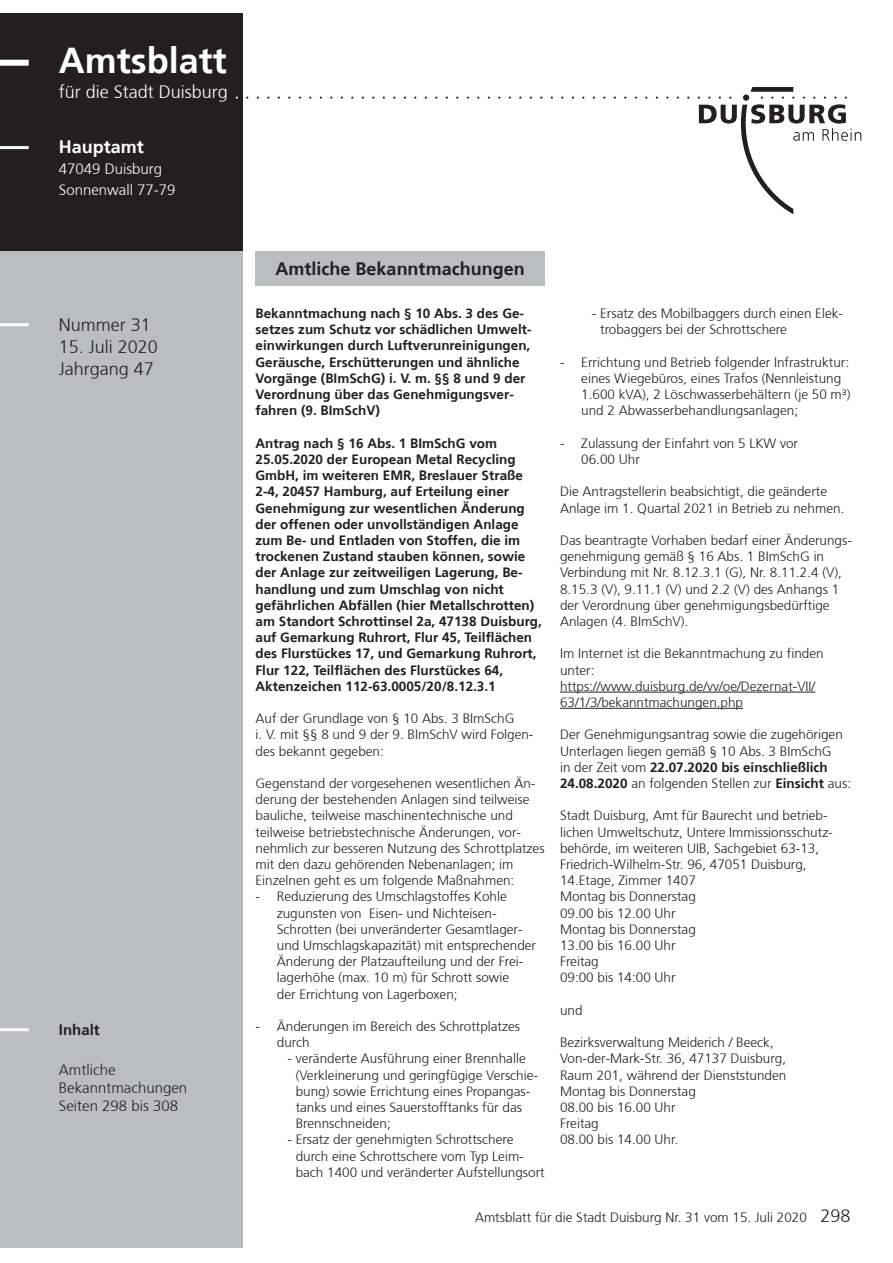
<style>
.page{position:relative;width:893px;height:1263px;background:#fff}
.page>*{position:absolute;margin:0;border:0;box-sizing:border-box;transform-origin:0 0}
.t1{font:150px "Duisburg Logo";color:#231f20}
.t2{font:700 36px "Frutiger 65";color:#fff}
.Nummer_Datum_Jahrgan{font:300 18px "Frutiger 45";color:#231f20}
.t3{font:700 18px "Frutiger 65";color:#231f20}
.Adresse_Kopf{font:300 18px "Frutiger 45";color:#fff}
.Adresse_Kopf-2{font:700 18px "Frutiger 65";color:#fff}
.t4{font:300 15px "Frutiger 45";color:#231f20}
.Adresse_Kopf-3{font:300 15px "Frutiger 45";color:#fff}
.t5{font:700 15px "Frutiger 65";color:#231f20}
.Fließtext{font:300 13.5px/16.2px "Frutiger 45";color:#231f20}
.Fließtext-2{font:700 13.5px/16.2px "Frutiger 65";color:#231f20}
.Fußzeile{font:300 13.5px "Frutiger 45";color:#231f20}
.s1{color:#fff}
.s2{font-family:"Frutiger 65";font-weight:700}
</style>
<div class="page">
<div style="left:0;top:13px;width:242px;height:239px;background:#231f20"></div>
<div style="left:0;top:252px;width:242px;height:996px;background:#bcbdc0"></div>
<div style="left:0;top:60px;width:29px;height:6px;background:#fff"></div>
<hr style="left:0;top:146px;width:29px;height:3px;background:#fff">
<hr style="left:0;top:323px;width:29px;height:3px;background:#fff">
<hr style="left:0;top:1028px;width:29px;height:3px;background:#fff">
<div style="left:256px;top:252px;width:289px;height:34px;background:#bcbdc0"></div>
<hr style="left:560px;top:692px;width:255px;height:1px;background:#231f20">
<hr style="left:560px;top:708px;width:183px;height:1px;background:#231f20">
<p class="t2" style="left:59px;top:39px;width:170px">Amtsblatt</p>
<p class="Adresse_Kopf" style="left:59px;top:82px;width:171px">für die Stadt Duisburg</p>
<p class="Adresse_Kopf-2" style="left:59px;top:137px;width:87px">Hauptamt</p>
<p class="Adresse_Kopf-3" style="left:59px;top:161px;width:105px">47049 Duisburg</p>
<p class="Adresse_Kopf-3" style="left:59px;top:182px;width:118px">Sonnenwall 77-79</p>
<p class="t1" style="left:236px;top:-41px;width:627px"><span class="s1">.</span>.......................................L</p>
<p class="Nummer_Datum_Jahrgan" style="left:59px;top:315px;width:94px">Nummer 31</p>
<p class="Nummer_Datum_Jahrgan" style="left:59px;top:337px;width:101px">15. Juli 2020</p>
<p class="Nummer_Datum_Jahrgan" style="left:59px;top:358px;width:97px">Jahrgang 47</p>
<p class="t5" style="left:59px;top:1021px;width:42px">Inhalt</p>
<p class="t4" style="left:59px;top:1061px;width:58px">Amtliche</p>
<p class="t4" style="left:59px;top:1079px;width:130px">Bekanntmachungen</p>
<p class="t4" style="left:59px;top:1097px;width:121px">Seiten 298 bis 308</p>
<p class="t3" style="left:276px;top:259px;width:251px">Amtliche Bekanntmachungen</p>
<p class="Fließtext-2" style="left:256px;top:305px;width:278px">Bekanntmachung nach § 10 Abs. 3 des Ge&shy;setzes zum Schutz vor schädlichen Umwelt&shy;einwirkungen durch Luftverunreinigungen, Geräusche, Erschütterungen und ähnliche Vorgänge (BImSchG) i. V. m. §§ 8 und 9 der Verordnung über das Genehmigungsver&shy;fahren (9. BImSchV)</p>
<p class="Fließtext-2" style="left:256px;top:435px;width:288px">Antrag nach § 16 Abs. 1 BImSchG vom 25.05.2020 der European Metal Recycling GmbH, im weiteren EMR, Breslauer Straße 2-4, 20457 Hamburg, auf Erteilung einer Genehmigung zur wesentlichen Änderung der offenen oder unvollständigen Anlage zum Be- und Entladen von Stoffen, die im trockenen Zustand stauben können, sowie der Anlage zur zeitweiligen Lagerung, Be&shy;handlung und zum Umschlag von nicht gefährlichen Abfällen (hier Metallschrotten) am Standort Schrottinsel 2a, 47138 Duisburg, auf Gemarkung Ruhrort, Flur 45, Teilflächen des Flurstückes 17, und Gemarkung Ruhrort, Flur 122, Teilflächen des Flurstückes 64, Aktenzeichen 112-63.0005/20/8.12.3.1</p>
<p class="Fließtext" style="left:256px;top:710px;width:279px">Auf der Grundlage von § 10 Abs. 3 BImSchG<br>i. V. mit §§ 8 und 9 der 9. BImSchV wird Folgen&shy;des bekannt gegeben:</p>
<p class="Fließtext" style="left:256px;top:775px;width:291px">Gegenstand der vorgesehenen wesentlichen Än&shy;derung der bestehenden Anlagen sind teilweise bauliche, teilweise maschinentechnische und teilweise betriebstechnische Änderungen, vor&shy;nehmlich zur besseren Nutzung des Schrottplatzes mit den dazu gehörenden Nebenanlagen; im Einzelnen geht es um folgende Maßnahmen:</p>
<p class="Fließtext" style="left:277px;top:889px;width:261px;text-indent:-21px">- Reduzierung des Umschlagstoffes Kohle zugunsten von Eisen- und Nichteisen-Schrotten (bei unveränderter Gesamtlager&shy;und Umschlagskapazität) mit entsprechender Änderung der Platzaufteilung und der Frei&shy;lagerhöhe (max. 10 m) für Schrott sowie<br>der Errichtung von Lagerboxen;</p>
<p class="Fließtext" style="left:277px;top:1018px;width:245px;text-indent:-21px">- Änderungen im Bereich des Schrottplatzes durch</p>
<p class="Fließtext" style="left:296px;top:1051px;width:244px;text-indent:-8px">- veränderte Ausführung einer Brennhalle (Verkleinerung und geringfügige Verschie&shy;bung) sowie Errichtung eines Propangas&shy;tanks und eines Sauerstofftanks für das Brennschneiden;</p>
<p class="Fließtext" style="left:296px;top:1132px;width:251px;text-indent:-8px">- Ersatz der genehmigten Schrottschere durch eine Schrottschere vom Typ Leim&shy;bach 1400 und veränderter Aufstellungsort</p>
<p class="Fußzeile" style="left:475px;top:1210px;width:333px">Amtsblatt für die Stadt Duisburg Nr. 31 vom 15. Juli 2020</p>
<p class="Nummer_Datum_Jahrgan" style="left:820px;top:1206px;width:32px">298</p>
<p class="Fließtext" style="left:600px;top:305px;width:244px;text-indent:-8px">- Ersatz des Mobilbaggers durch einen Elek&shy;trobaggers bei der Schrottschere</p>
<p class="Fließtext" style="left:581px;top:354px;width:271px;text-indent:-21px">- Errichtung und Betrieb folgender Infrastruktur: eines Wiegebüros, eines Trafos (Nennleistung 1.600 kVA), 2 Löschwasserbehältern (je 50 m³) und 2 Abwasserbehandlungsanlagen;</p>
<p class="Fließtext" style="left:581px;top:435px;width:218px;text-indent:-21px">- Zulassung der Einfahrt von 5 LKW vor<br>06.00 Uhr</p>
<p class="Fließtext" style="left:560px;top:484px;width:286px">Die Antragstellerin beabsichtigt, die geänderte<br>Anlage im 1. Quartal 2021 in Betrieb zu nehmen.</p>
<p class="Fließtext" style="left:560px;top:532px;width:293px">Das beantragte Vorhaben bedarf einer Änderungs&shy;genehmigung gemäß § 16 Abs. 1 BImSchG in Verbindung mit Nr. 8.12.3.1 (G), Nr. 8.11.2.4 (V), 8.15.3 (V), 9.11.1 (V) und 2.2 (V) des Anhangs 1 der Verordnung über genehmigungsbedürftige Anlagen (4. BImSchV).</p>
<p class="Fließtext" style="left:560px;top:646px;width:265px">Im Internet ist die Bekanntmachung zu finden unter:</p>
<p class="Fließtext" style="left:560px;top:678px;width:257px">https://www.duisburg.de/vv/oe/Dezernat-VII/<br>63/1/3/bekanntmachungen.php</p>
<p class="Fließtext" style="left:560px;top:727px;width:293px">Der Genehmigungsantrag sowie die zugehörigen Unterlagen liegen gemäß § 10 Abs. 3 BImSchG<br>in der Zeit vom <span class="s2">22.07.2020 bis einschließlich 24.08.2020</span> an folgenden Stellen zur <span class="s2">Einsicht</span> aus:</p>
<p class="Fließtext" style="left:560px;top:808px;width:274px">Stadt Duisburg, Amt für Baurecht und betrieb&shy;lichen Umweltschutz, Untere Immissionsschutz&shy;behörde, im weiteren UIB, Sachgebiet 63-13, Friedrich-Wilhelm-Str. 96, 47051 Duisburg, 14.Etage, Zimmer 1407</p>
<p class="Fließtext" style="left:560px;top:889px;width:137px">Montag bis Donnerstag</p>
<p class="Fließtext" style="left:560px;top:905px;width:117px">09.00 bis 12.00 Uhr</p>
<p class="Fließtext" style="left:560px;top:921px;width:137px">Montag bis Donnerstag</p>
<p class="Fließtext" style="left:560px;top:937px;width:117px">13.00 bis 16.00 Uhr</p>
<p class="Fließtext" style="left:560px;top:953px;width:40px">Freitag</p>
<p class="Fließtext" style="left:560px;top:970px;width:117px">09:00 bis 14:00 Uhr</p>
<p class="Fließtext" style="left:560px;top:1002px;width:24px">und</p>
<p class="Fließtext" style="left:560px;top:1034px;width:228px">Bezirksverwaltung Meiderich / Beeck,<br>Von-der-Mark-Str. 36, 47137 Duisburg,<br>Raum 201, während der Dienststunden</p>
<p class="Fließtext" style="left:560px;top:1083px;width:137px">Montag bis Donnerstag</p>
<p class="Fließtext" style="left:560px;top:1099px;width:117px">08.00 bis 16.00 Uhr</p>
<p class="Fließtext" style="left:560px;top:1115px;width:40px">Freitag</p>
<p class="Fließtext" style="left:560px;top:1132px;width:120px">08.00 bis 14.00 Uhr.</p>
</div>
